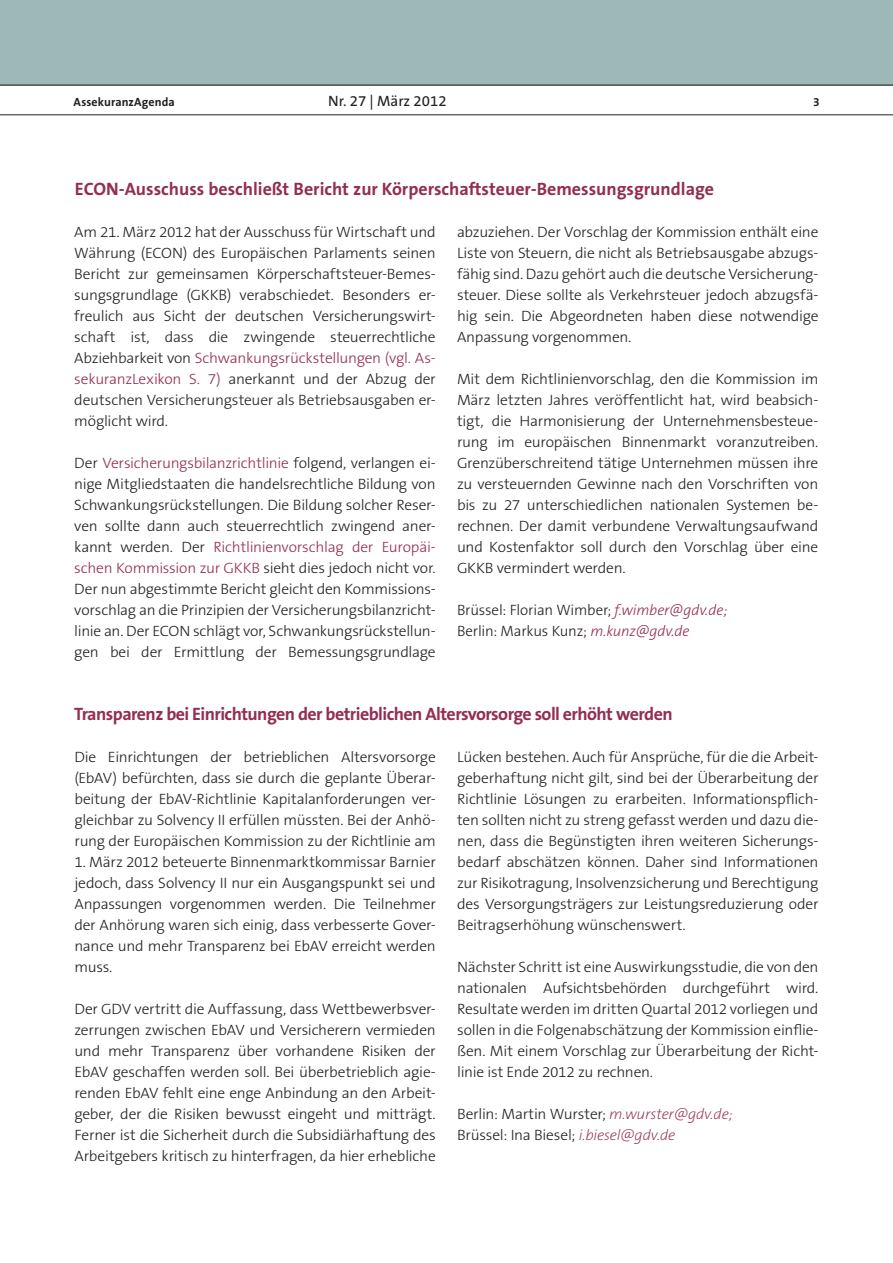
<style>
.page{position:relative;width:893px;height:1263px;background:#fff}
.page>*{position:absolute;margin:0;border:0;box-sizing:border-box;transform-origin:0 0}
.t1{font:700 18px "The Sans B7";letter-spacing:-.03em;color:#942d53}
.t2{font:700 18px "The Sans B7";color:#942d53}
.t3{font:300 15px/21px "The Sans B3";letter-spacing:-.015em;color:#231f20;text-align:justify}
.t4{font:15px "The Sans B5 Plain";color:#231f20}
.t5{font:700 12px "The Sans B7";letter-spacing:.01em;color:#231f20}
.s1{color:#942d53}
.s2{font-style:italic;color:#942d53}
.s3{font-family:"The Sans B2";font-weight:200;font-style:italic;color:#942d53}
</style>
<div class="page">
<div style="left:0;top:0;width:893px;height:85px;background:#9db8b7"></div>
<hr style="left:0;top:85px;width:893px;height:1px;background:#231f20">
<hr style="left:0;top:114px;width:893px;height:1px;background:#231f20">
<p class="t5" style="left:74px;top:95px;width:103px">AssekuranzAgenda</p>
<p class="t4" style="left:328px;top:93px;width:120px">Nr. 27 | März 2012</p>
<p class="t5" style="left:813px;top:95px;width:8px">3</p>
<p class="t2" style="left:75px;top:180px;width:641px">ECON-Ausschuss beschließt Bericht zur Körperschaftsteuer-Bemessungsgrundlage</p>
<p class="t3" style="left:74px;top:222px;width:363px">Am 21. März 2012 hat der Ausschuss für Wirtschaft und Währung (ECON) des Europäischen Parlaments seinen Bericht zur gemeinsamen Körperschaftsteuer-Bemes&shy;sungsgrundlage (GKKB) verabschiedet. Besonders er&shy;freulich aus Sicht der deutschen Versicherungswirt&shy;schaft ist, dass die zwingende steuerrechtliche Abziehbarkeit von <span class="s1">Schwankungsrückstellungen (vgl. As&shy;sekuranzLexikon S. 7)</span> anerkannt und der Abzug der deutschen Versicherungsteuer als Betriebsausgaben er&shy;möglicht wird.</p>
<p class="t3" style="left:74px;top:453px;width:363px">Der <span class="s1">Versicherungsbilanzrichtlinie</span> folgend, verlangen ei&shy;nige Mitgliedstaaten die handelsrechtliche Bildung von Schwankungsrückstellungen. Die Bildung solcher Reser&shy;ven sollte dann auch steuerrechtlich zwingend aner&shy;kannt werden. Der <span class="s1">Richtlinienvorschlag der Europäi&shy;schen Kommission zur GKKB</span> sieht dies jedoch nicht vor.<br>Der nun abgestimmte Bericht gleicht den Kommissions&shy;vorschlag an die Prinzipien der Versicherungsbilanzricht&shy;linie an. Der ECON schlägt vor, Schwankungsrückstellun&shy;gen bei der Ermittlung der Bemessungsgrundlage</p>
<p class="t3" style="left:457px;top:222px;width:363px">abzuziehen. Der Vorschlag der Kommission enthält eine Liste von Steuern, die nicht als Betriebsausgabe abzugs&shy;fähig sind. Dazu gehört auch die deutsche Versicherung&shy;steuer. Diese sollte als Verkehrsteuer jedoch abzugsfä&shy;hig sein. Die Abgeordneten haben diese notwendige Anpassung vorgenommen.</p>
<p class="t3" style="left:457px;top:369px;width:363px">Mit dem Richtlinienvorschlag, den die Kommission im März letzten Jahres veröffentlicht hat, wird beabsich&shy;tigt, die Harmonisierung der Unternehmensbesteue&shy;rung im europäischen Binnenmarkt voranzutreiben.<br>Grenzüberschreitend tätige Unternehmen müssen ihre zu versteuernden Gewinne nach den Vorschriften von bis zu 27 unterschiedlichen nationalen Systemen be&shy;rechnen. Der damit verbundene Verwaltungsaufwand und Kostenfaktor soll durch den Vorschlag über eine GKKB vermindert werden.</p>
<p class="t3" style="left:457px;top:600px;width:272px">Brüssel: Florian Wimber; <span class="s2">f.wimber@gdv.de;<br></span>Berlin: Markus Kunz; <span class="s2">m.kunz@gdv.de</span></p>
<p class="t1" style="left:74px;top:705px;width:600px">Transparenz bei Einrichtungen der betrieblichen Altersvorsorge soll erhöht werden</p>
<p class="t3" style="left:74px;top:747px;width:363px">Die Einrichtungen der betrieblichen Altersvorsorge (EbAV) befürchten, dass sie durch die geplante Überar&shy;beitung der EbAV-Richtlinie Kapitalanforderungen ver&shy;gleichbar zu Solvency II erfüllen müssten. Bei der Anhö&shy;rung der Europäischen Kommission zu der Richtlinie am</p>
<p class="t3" style="left:74px;top:852px;width:363px">1. März 2012 beteuerte Binnenmarktkommissar Barnier jedoch, dass Solvency II nur ein Ausgangspunkt sei und Anpassungen vorgenommen werden. Die Teilnehmer der Anhörung waren sich einig, dass verbesserte Gover&shy;nance und mehr Transparenz bei EbAV erreicht werden muss.</p>
<p class="t3" style="left:74px;top:999px;width:363px">Der GDV vertritt die Auffassung, dass Wettbewerbsver&shy;zerrungen zwischen EbAV und Versicherern vermieden und mehr Transparenz über vorhandene Risiken der EbAV geschaffen werden soll. Bei überbetrieblich agie&shy;renden EbAV fehlt eine enge Anbindung an den Arbeit&shy;geber, der die Risiken bewusst eingeht und mitträgt.<br>Ferner ist die Sicherheit durch die Subsidiärhaftung des Arbeitgebers kritisch zu hinterfragen, da hier erhebliche</p>
<p class="t3" style="left:457px;top:747px;width:363px">Lücken bestehen. Auch für Ansprüche, für die die Arbeit&shy;geberhaftung nicht gilt, sind bei der Überarbeitung der Richtlinie Lösungen zu erarbeiten. Informationspflich&shy;ten sollten nicht zu streng gefasst werden und dazu die&shy;nen, dass die Begünstigten ihren weiteren Sicherungs&shy;bedarf abschätzen können. Daher sind Informationen zur Risikotragung, Insolvenzsicherung und Berechtigung des Versorgungsträgers zur Leistungsreduzierung oder Beitragserhöhung wünschenswert.</p>
<p class="t3" style="left:457px;top:957px;width:363px">Nächster Schritt ist eine Auswirkungsstudie, die von den nationalen Aufsichtsbehörden durchgeführt wird.<br>Resultate werden im dritten Quartal 2012 vorliegen und sollen in die Folgenabschätzung der Kommission einflie&shy;ßen. Mit einem Vorschlag zur Überarbeitung der Richt&shy;linie ist Ende 2012 zu rechnen.</p>
<p class="t3" style="left:457px;top:1104px;width:277px">Berlin: Martin Wurster; <span class="s3">m.wurster@gdv.de;<br></span>Brüssel: Ina Biesel; <span class="s3">i.biesel@gdv.de</span></p>
</div>
